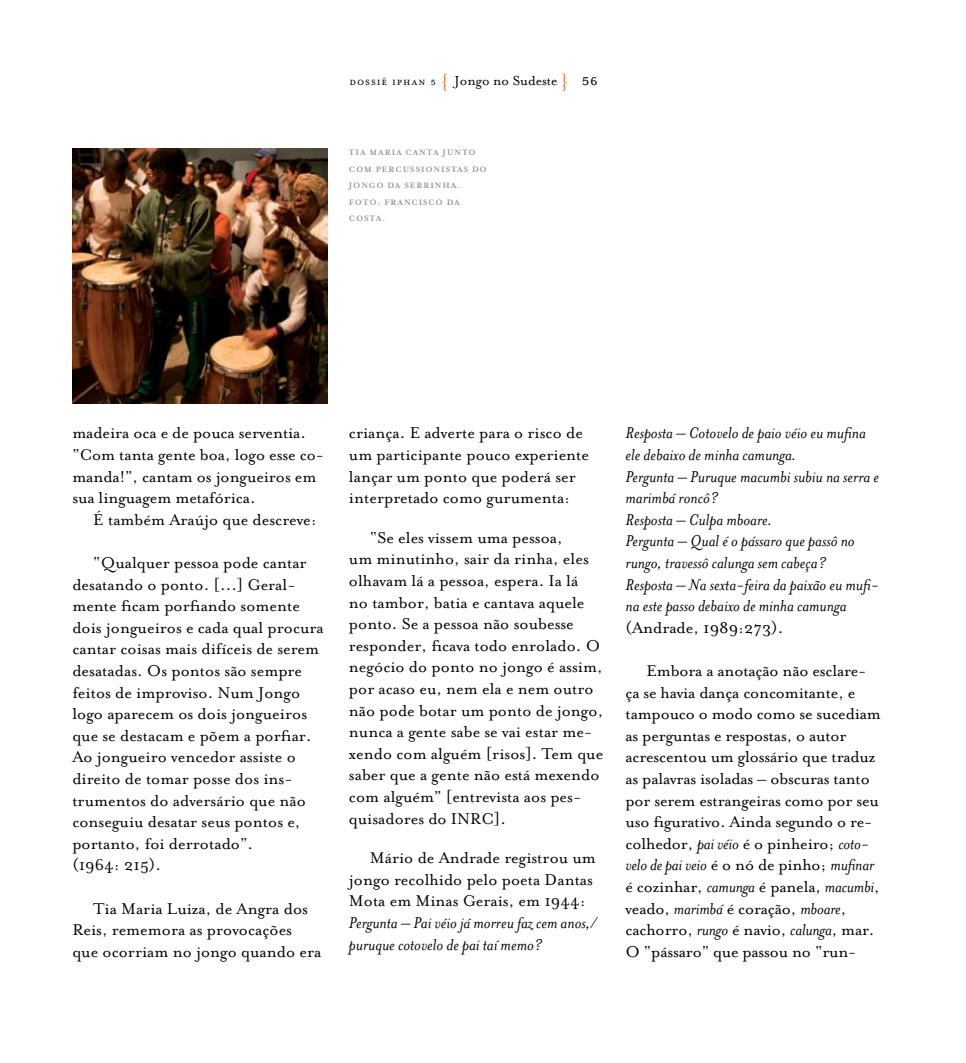
<style>
.page{position:relative;width:966px;height:1063px;background:#fff}
.page>*{position:absolute;margin:0;border:0;box-sizing:border-box;transform-origin:0 0}
.t1{font:18px/21.6px "Mrs Eaves Roman";color:#000}
.t2{font:italic 18px/21.6px "Mrs Eaves";color:#000}
.t3{font:15px "Mrs Eaves Roman";color:#000}
.t4{font:700 9px/16.5px "Mrs Eaves";letter-spacing:.1em;color:#939598}
.s1{font-family:"Mrs Eaves Small Caps";font-size:12px}
.s2{font-family:"Adobe Garamond Pro";font-size:21px;color:#f37033}
.s3{font-family:"Mrs Eaves Small Caps";font-size:18px}
.s4{font-family:"Mrs Eaves";font-style:italic}
.s5{font-family:"Mrs Eaves Roman";font-style:normal}
</style>
<div class="page">
<img style="left:72px;top:149px;width:255px;height:255px">
<p class="t3" style="left:349px;top:72px;width:250px"><span class="s1">dossiê iphan 5</span> <span class="s2">{</span> Jongo no Sudeste <span class="s2">}</span> <span class="s3">56</span></p>
<p class="t4" style="left:349px;top:144px;width:139px;text-indent:21px">MARIA CANTA JUNTO<br>COM PERCUSSIONISTAS DO<br>JONGO DA SERRINHA.<br>FOTO: FRANCISCO DA<br>COSTA.</p>
<p class="t4" style="left:349px;top:144px;width:7px">TIA</p>
<p class="t1" style="left:72px;top:422px;width:253px">madeira oca e de pouca serventia. “Com tanta gente boa, logo esse co&shy;manda!”, cantam os jongueiros em sua linguagem metafórica.</p>
<p class="t1" style="left:93px;top:509px;width:225px">É também Araújo que descreve:</p>
<p class="t1" style="left:72px;top:552px;width:253px;text-indent:21px">“Qualquer pessoa pode cantar desatando o ponto. [...] Geral&shy;mente ficam porfiando somente dois jongueiros e cada qual procura cantar coisas mais difíceis de serem desatadas. Os pontos são sempre feitos de improviso. Num Jongo logo aparecem os dois jongueiros que se destacam e põem a porfiar.<br>Ao jongueiro vencedor assiste o direito de tomar posse dos ins&shy;trumentos do adversário que não conseguiu desatar seus pontos e, portanto, foi derrotado”.<br>(1964: 215).</p>
<p class="t1" style="left:72px;top:898px;width:250px;text-indent:21px">Tia Maria Luiza, de Angra dos<br>Reis, rememora as provocações que ocorriam no jongo quando era</p>
<p class="t1" style="left:349px;top:422px;width:242px">criança. E adverte para o risco de um participante pouco experiente lançar um ponto que poderá ser interpretado como gurumenta:</p>
<p class="t1" style="left:349px;top:527px;width:256px;text-indent:21px">“Se eles vissem uma pessoa,<br>um minutinho, sair da rinha, eles olhavam lá a pessoa, espera. Ia lá<br>no tambor, batia e cantava aquele ponto. Se a pessoa não soubesse responder, ficava todo enrolado. O negócio do ponto no jongo é assim, por acaso eu, nem ela e nem outro não pode botar um ponto de jongo, nunca a gente sabe se vai estar me&shy;xendo com alguém [risos]. Tem que saber que a gente não está mexendo com alguém” [entrevista aos pes&shy;quisadores do INRC].</p>
<p class="t1" style="left:349px;top:847px;width:248px;text-indent:21px">Mário de Andrade registrou um jongo recolhido pelo poeta Dantas<br>Mota em Minas Gerais, em 1944:</p>
<p class="t2" style="left:349px;top:912px;width:249px">Pergunta – Pai véio já morreu faz cem anos,/ puruque cotovelo de pai taí memo?</p>
<p class="t2" style="left:625px;top:422px;width:255px">Resposta – Cotovelo de paio véio eu mufina ele debaixo de minha camunga.<br>Pergunta – Puruque macumbi subiu na serra e marimbá roncô?<br>Resposta – Culpa mboare.<br>Pergunta – Qual é o pássaro que passô no rungo, travessô calunga sem cabeça?<br>Resposta – Na sexta-feira da paixão eu mufi&shy;na este passo debaixo de minha camunga</p>
<p class="t1" style="left:625px;top:617px;width:159px">(Andrade, 1989:273).</p>
<p class="t1" style="left:625px;top:660px;width:257px;text-indent:21px">Embora a anotação não esclare&shy;ça se havia dança concomitante, e tampouco o modo como se sucediam as perguntas e respostas, o autor acrescentou um glossário que traduz as palavras isoladas – obscuras tanto por serem estrangeiras como por seu uso figurativo. Ainda segundo o re&shy;colhedor, <span class="s4">pai véio</span> é o pinheiro; <span class="s4">coto-</span></p>
<p class="t2" style="left:625px;top:854px;width:250px">velo de pai veio <span class="s5">é o nó de pinho;</span> mufinar</p>
<p class="t1" style="left:625px;top:876px;width:256px">é cozinhar, <span class="s4">camunga</span> é panela, <span class="s4">macumbi</span>, veado, <span class="s4">marimbá</span> é coração, <span class="s4">mboare</span>, cachorro, <span class="s4">rungo</span> é navio, <span class="s4">calunga</span>, mar.<br>O “pássaro” que passou no “run-</p>
</div>
